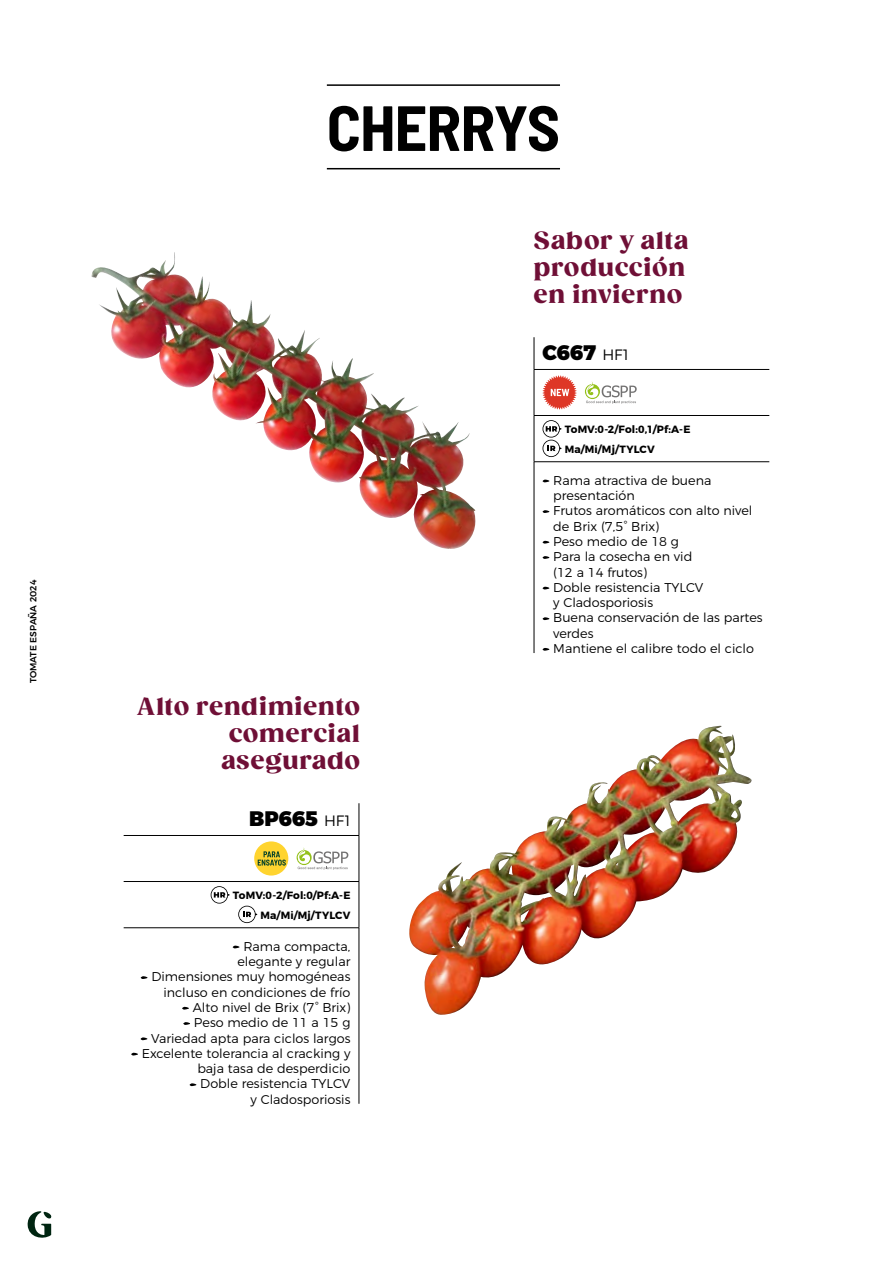
<style>
.page{position:relative;width:893px;height:1263px;background:#fff}
.page>*{position:absolute;margin:0;border:0;box-sizing:border-box;transform-origin:0 0}
.t1{font:700 semi-condensed 63.75px "Barlow";letter-spacing:-.015em;color:#000}
.t2{font:900 24px/27px "Gazpacho";letter-spacing:.04em;color:#6f0f36}
.t3{font:900 21px "Montserrat";letter-spacing:-.015em;color:#000}
.t4{font:300 12.75px/15.3px "Montserrat";color:#000}
.t5{font:700 10.5px/19.5px "Montserrat";letter-spacing:.015em;color:#000}
.t6{font:500 9px "Montserrat";color:#000}
.s1{font-weight:300;font-size:15px}
</style>
<div class="page">
<svg style="left:27px;top:1211px;width:25px;height:27px"></svg>
<hr style="left:327px;top:84px;width:233px;height:2px;background:#000">
<hr style="left:327px;top:168px;width:233px;height:1px;background:#000">
<hr style="left:534px;top:337px;width:1px;height:32px;background:#000">
<hr style="left:534px;top:370px;width:1px;height:45px;background:#000">
<hr style="left:534px;top:416px;width:1px;height:46px;background:#000">
<hr style="left:534px;top:369px;width:235px;height:1px;background:#000">
<hr style="left:534px;top:415px;width:235px;height:1px;background:#000">
<hr style="left:534px;top:462px;width:1px;height:191px;background:#000">
<hr style="left:534px;top:461px;width:235px;height:1px;background:#000">
<svg style="left:542px;top:375px;width:35px;height:34px"></svg>
<svg style="left:585px;top:382px;width:52px;height:22px"></svg>
<svg style="left:542px;top:420px;width:20px;height:37px"></svg>
<svg style="left:542px;top:479px;width:8px;height:3px"></svg>
<svg style="left:542px;top:510px;width:8px;height:3px"></svg>
<svg style="left:542px;top:541px;width:8px;height:3px"></svg>
<svg style="left:542px;top:556px;width:8px;height:3px"></svg>
<svg style="left:542px;top:586px;width:8px;height:3px"></svg>
<svg style="left:542px;top:617px;width:8px;height:3px"></svg>
<svg style="left:542px;top:648px;width:8px;height:3px"></svg>
<hr style="left:124px;top:835px;width:235px;height:1px;background:#000">
<hr style="left:124px;top:881px;width:235px;height:1px;background:#000">
<hr style="left:124px;top:927px;width:235px;height:1px;background:#000">
<hr style="left:359px;top:803px;width:1px;height:32px;background:#000">
<hr style="left:359px;top:836px;width:1px;height:45px;background:#000">
<hr style="left:359px;top:882px;width:1px;height:45px;background:#000">
<hr style="left:359px;top:928px;width:1px;height:176px;background:#000">
<div style="left:254px;top:841px;width:34px;height:34px;background:#ffd42f;border-radius:50%"></div>
<svg style="left:258px;top:851px;width:28px;height:14px"></svg>
<svg style="left:297px;top:847px;width:51px;height:23px"></svg>
<svg style="left:211px;top:886px;width:19px;height:17px"></svg>
<svg style="left:238px;top:906px;width:19px;height:17px"></svg>
<svg style="left:233px;top:945px;width:7px;height:3px"></svg>
<svg style="left:141px;top:976px;width:7px;height:3px"></svg>
<svg style="left:182px;top:1006px;width:7px;height:4px"></svg>
<svg style="left:183px;top:1022px;width:7px;height:3px"></svg>
<svg style="left:141px;top:1037px;width:7px;height:3px"></svg>
<svg style="left:131px;top:1052px;width:7px;height:3px"></svg>
<svg style="left:190px;top:1083px;width:7px;height:3px"></svg>
<img style="left:91px;top:259px;width:385px;height:290px">
<img style="left:409px;top:726px;width:343px;height:289px">
<p class="t6" style="left:26px;top:683px;width:105px;rotate:-90deg">TOMATE ESPAÑA 2024</p>
<h1 class="t1" style="left:327px;top:82px;width:235px">CHERRYS</h1>
<h2 class="t2" style="left:534px;top:227px;width:156px">Sabor y alta producción en invierno</h2>
<h3 class="t3" style="left:542px;top:335px;width:88px">C667 <span class="s1">HF1</span></h3>
<h2 class="t2" style="left:137px;top:693px;width:224px;text-align:right">Alto rendimiento comercial asegurado</h2>
<h3 class="t3" style="left:249px;top:801px;width:103px">BP665 <span class="s1">HF1</span></h3>
<p class="t5" style="left:233px;top:885px;width:119px;text-align:right">ToMV:0-2/Fol:0/Pf:A-E<br>Ma/Mi/Mj/TYLCV</p>
<p class="t4" style="left:142px;top:937px;width:210px;text-align:right">Rama compacta,<br>elegante y regular<br>Dimensiones muy homogéneas incluso en condiciones de frío<br>Alto nivel de Brix (7° Brix)<br>Peso medio de 11 a 15 g<br>Variedad apta para ciclos largos<br>Excelente tolerancia al cracking y baja tasa de desperdicio<br>Doble resistencia TYLCV<br>y Cladosporiosis</p>
<p class="t5" style="left:565px;top:419px;width:127px">ToMV:0-2/Fol:0,1/Pf:A-E<br>Ma/Mi/Mj/TYLCV</p>
<p class="t4" style="left:553px;top:471px;width:211px">Rama atractiva de buena presentación<br>Frutos aromáticos con alto nivel de Brix (7,5° Brix)<br>Peso medio de 18 g<br>Para la cosecha en vid<br>(12 a 14 frutos)<br>Doble resistencia TYLCV<br>y Cladosporiosis<br>Buena conservación de las partes verdes<br>Mantiene el calibre todo el ciclo</p>
</div>
